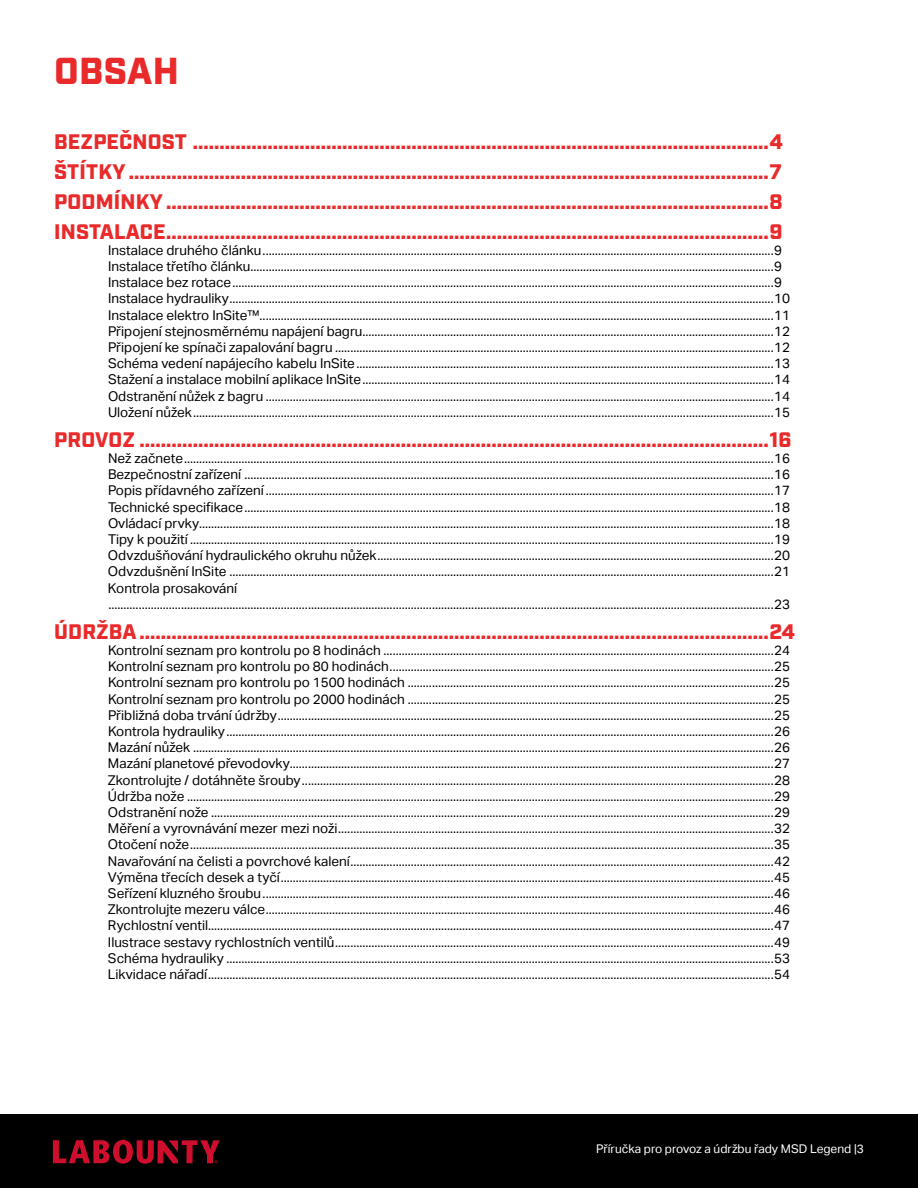
<style>
.page{position:relative;width:918px;height:1188px;background:#fff}
.page>*{position:absolute;margin:0;border:0;box-sizing:border-box;transform-origin:0 0}
.t1{font:900 37.5px "Industry";letter-spacing:.01em;color:#e92a2a}
.t2{font:900 21px/30px "Industry";letter-spacing:.01em;color:#e92a2a;text-align:justify}
.t3{font:13.5px/16.2px "Aktiv Grotesk";color:#000}
.t4{font:12px "Aktiv Grotesk";color:#fff}
</style>
<div class="page">
<div style="left:0;top:1114px;width:918px;height:74px;background:#000"></div>
<svg style="left:53px;top:1140px;width:167px;height:24px"></svg>
<h1 class="t1" style="left:54px;top:49px;width:126px">OBSAH</h1>
<p class="t2" style="left:54px;top:127px;width:730px">BEZPEČNOST ............................................................................................................4<br>ŠTÍTKY........................................................................................................................7<br>PODMÍNKY.................................................................................................................8<br>INSTALACE.................................................................................................................9</p>
<p class="t3" style="left:108px;top:242px;width:684px">Instalace druhého článku.........................................................................................................................................................................9<br>Instalace třetího článku.............................................................................................................................................................................9<br>Instalace bez rotace...................................................................................................................................................................................9<br>Instalace hydrauliky....................................................................................................................................................................................10<br>Instalace elektro InSite™..........................................................................................................................................................................11<br>Připojení stejnosměrnému napájení bagru........................................................................................................................................12<br>Připojení ke spínači zapalování bagru .................................................................................................................................................12<br>Schéma vedení napájecího kabelu InSite..........................................................................................................................................13<br>Stažení a instalace mobilní aplikace InSite........................................................................................................................................14<br>Odstranění nůžek z bagru ........................................................................................................................................................................14<br>Uložení nůžek................................................................................................................................................................................................15</p>
<h2 class="t2" style="left:54px;top:426px;width:739px">PROVOZ ......................................................................................................................16</h2>
<p class="t3" style="left:108px;top:450px;width:684px">Než začnete...................................................................................................................................................................................................16<br>Bezpečnostní zařízení ...............................................................................................................................................................................16<br>Popis přídavného zařízení ........................................................................................................................................................................17<br>Technické specifikace...............................................................................................................................................................................18<br>Ovládací prvky..............................................................................................................................................................................................18<br>Tipy k použití .................................................................................................................................................................................................19<br>Odvzdušňování hydraulického okruhu nůžek...................................................................................................................................20<br>Odvzdušnění InSite ....................................................................................................................................................................................21<br>Kontrola prosakování ............................................................................................................................................................................................................................23</p>
<h2 class="t2" style="left:54px;top:618px;width:742px">ÚDRŽBA......................................................................................................................24</h2>
<p class="t3" style="left:108px;top:642px;width:684px;text-align:justify">Kontrolní seznam pro kontrolu po 8 hodinách .................................................................................................................................24<br>Kontrolní seznam pro kontrolu po 80 hodinách...............................................................................................................................25<br>Kontrolní seznam pro kontrolu po 1500 hodinách .........................................................................................................................25<br>Kontrolní seznam pro kontrolu po 2000 hodinách .........................................................................................................................25<br>Přibližná doba trvání údržby....................................................................................................................................................................25<br>Kontrola hydrauliky.....................................................................................................................................................................................26<br>Mazání nůžek ................................................................................................................................................................................................26<br>Mazání planetové převodovky................................................................................................................................................................27<br>Zkontrolujte / dotáhněte šrouby............................................................................................................................................................28<br>Údržba nože ..................................................................................................................................................................................................29<br>Odstranění nože ..........................................................................................................................................................................................29<br>Měření a vyrovnávání mezer mezi noži................................................................................................................................................32<br>Otočení nože.................................................................................................................................................................................................35<br>Navařování na čelisti a povrchové kalení............................................................................................................................................42<br>Výměna třecích desek a tyčí...................................................................................................................................................................45<br>Seřízení kluzného šroubu.........................................................................................................................................................................46<br>Zkontrolujte mezeru válce........................................................................................................................................................................46<br>Rychlostní ventil...........................................................................................................................................................................................47<br>Ilustrace sestavy rychlostních ventilů.................................................................................................................................................49<br>Schéma hydrauliky .....................................................................................................................................................................................53<br>Likvidace nářadí...........................................................................................................................................................................................54</p>
<p class="t4" style="left:596px;top:1142px;width:269px">Příručka pro provoz a údržbu řady MSD Legend |3</p>
</div>
